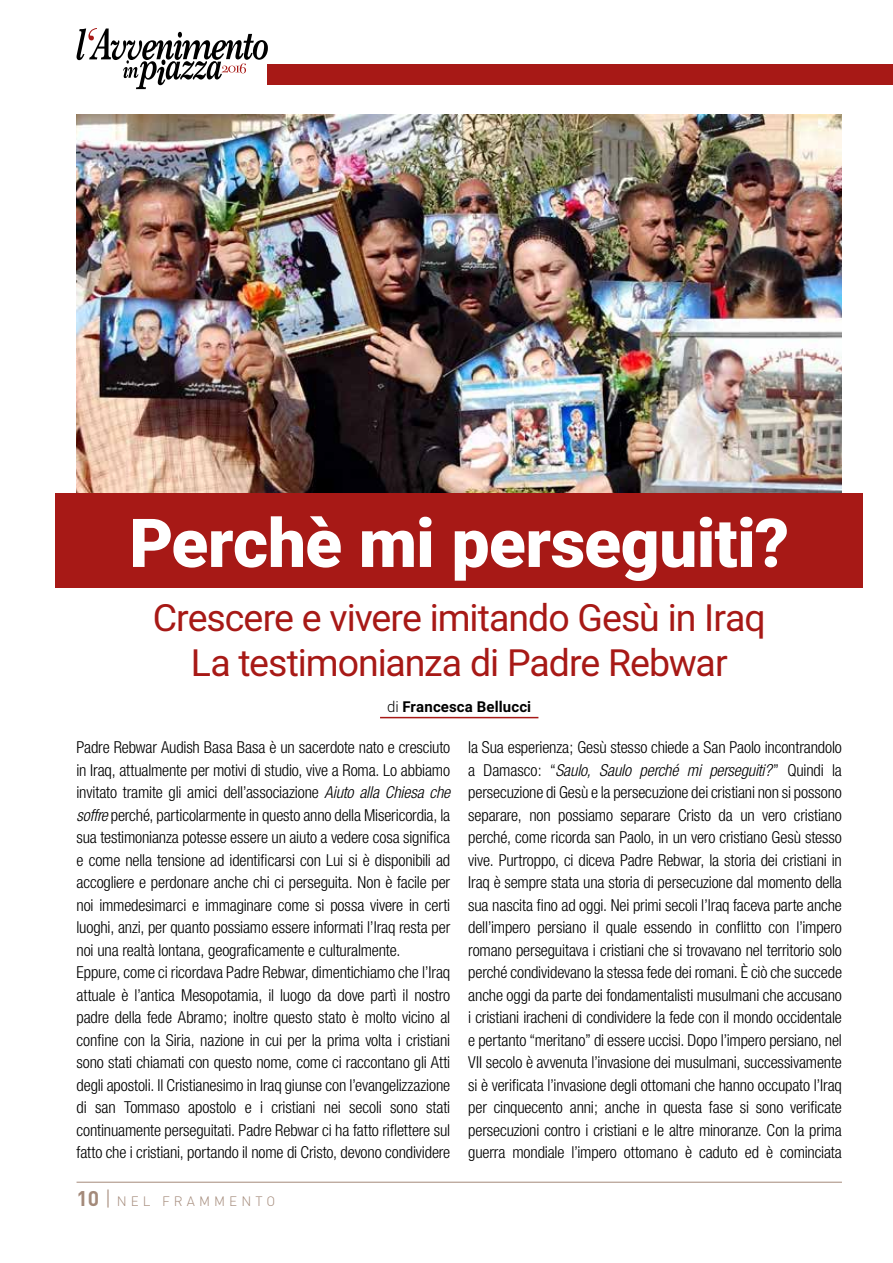
<style>
.page{position:relative;width:893px;height:1263px;background:#fff}
.page>*{position:absolute;margin:0;border:0;box-sizing:border-box;transform-origin:0 0}
.t1{font:900 67.5px "Roboto";letter-spacing:-.01em;color:#fff}
.t2{font:37.5px/45px "Roboto";letter-spacing:-.03em;color:#a71916;text-align:center}
.t3{font:300 condensed 16.5px/22.5px "Helvetica Neue";letter-spacing:-.01em;color:#000}
.t4{font:700 15px "Roboto";letter-spacing:.01em;color:#000}
.t5{font:300 13.5px "DIN";letter-spacing:.3em;color:#a48a7a}
.s1{font-weight:300}
.s2{font-style:italic}
.s3{font-weight:700;font-size:21px}
.s4{font-size:21px}
</style>
<div class="page">
<hr style="left:77px;top:1182px;width:765px;height:1px;background:#a48a7a">
<div style="left:268px;top:64px;width:625px;height:21px;background:#a71916"></div>
<svg style="left:77px;top:28px;width:191px;height:61px"></svg>
<img style="left:77px;top:115px;width:765px;height:378px">
<div style="left:55px;top:493px;width:808px;height:94px;background:#a71916"></div>
<hr style="left:380px;top:717px;width:158px;height:1px;background:#a71916">
<h1 class="t1" style="left:129px;top:496px;width:661px">Perchè mi perseguiti?</h1>
<h2 class="t2" style="left:153px;top:594px;width:615px">Crescere e vivere imitando Gesù in Iraq<br>La testimonianza di Padre Rebwar</h2>
<p class="t4" style="left:387px;top:696px;width:145px"><span class="s1">di</span> Francesca Bellucci</p>
<p class="t3" style="left:77px;top:736px;width:375px">Padre Rebwar Audish Basa Basa è un sacerdote nato e cresciuto in Iraq, attualmente per motivi di studio, vive a Roma. Lo abbiamo invitato tramite gli amici dell’associazione <span class="s2">Aiuto alla Chiesa che soffre</span> perché, particolarmente in questo anno della Misericordia, la sua testimonianza potesse essere un aiuto a vedere cosa significa e come nella tensione ad identificarsi con Lui si è disponibili ad accogliere e perdonare anche chi ci perseguita. Non è facile per noi immedesimarci e immaginare come si possa vivere in certi luoghi, anzi, per quanto possiamo essere informati l’Iraq resta per noi una realtà lontana, geograficamente e culturalmente.<br>Eppure, come ci ricordava Padre Rebwar, dimentichiamo che l’Iraq attuale è l’antica Mesopotamia, il luogo da dove partì il nostro padre della fede Abramo; inoltre questo stato è molto vicino al confine con la Siria, nazione in cui per la prima volta i cristiani sono stati chiamati con questo nome, come ci raccontano gli Atti degli apostoli. Il Cristianesimo in Iraq giunse con l’evangelizzazione di san Tommaso apostolo e i cristiani nei secoli sono stati continuamente perseguitati. Padre Rebwar ci ha fatto riflettere sul fatto che i cristiani, portando il nome di Cristo, devono condividere</p>
<p class="t3" style="left:468px;top:736px;width:375px;text-align:justify">la Sua esperienza; Gesù stesso chiede a San Paolo incontrandolo a Damasco: “<span class="s2">Saulo, Saulo perché mi perseguiti?</span>” Quindi la persecuzione di Gesù e la persecuzione dei cristiani non si possono separare, non possiamo separare Cristo da un vero cristiano perché, come ricorda san Paolo, in un vero cristiano Gesù stesso vive. Purtroppo, ci diceva Padre Rebwar, la storia dei cristiani in Iraq è sempre stata una storia di persecuzione dal momento della sua nascita fino ad oggi. Nei primi secoli l’Iraq faceva parte anche dell’impero persiano il quale essendo in conflitto con l’impero romano perseguitava i cristiani che si trovavano nel territorio solo perché condividevano la stessa fede dei romani. È ciò che succede anche oggi da parte dei fondamentalisti musulmani che accusano i cristiani iracheni di condividere la fede con il mondo occidentale e pertanto “meritano” di essere uccisi. Dopo l’impero persiano, nel VII secolo è avvenuta l’invasione dei musulmani, successivamente si è verificata l’invasione degli ottomani che hanno occupato l’Iraq per cinquecento anni; anche in questa fase si sono verificate persecuzioni contro i cristiani e le altre minoranze. Con la prima guerra mondiale l’impero ottomano è caduto ed è cominciata</p>
<p class="t5" style="left:77px;top:1193px;width:200px"><span class="s3">10</span> <span class="s4">|</span> NEL FRAMMENTO</p>
</div>
